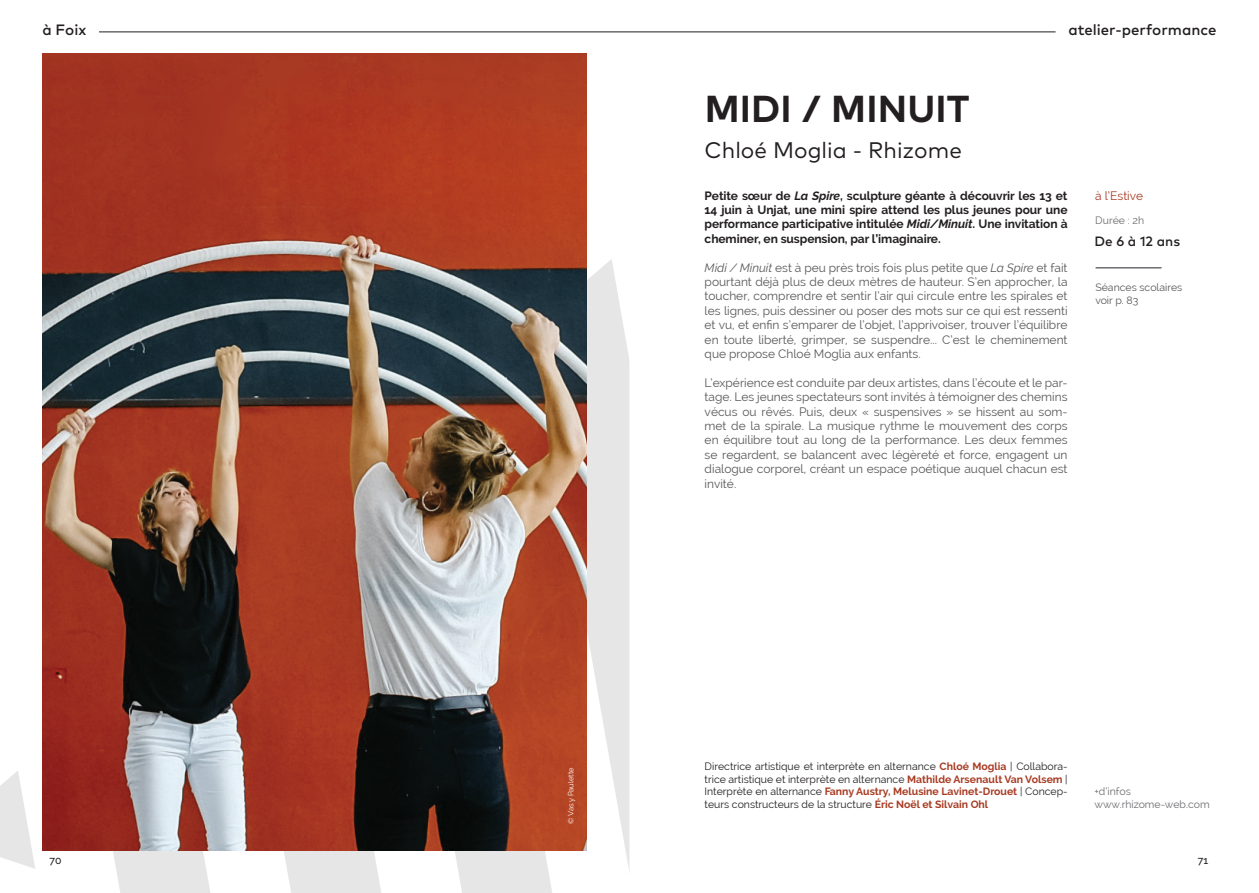
<style>
.page{position:relative;width:1259px;height:893px;background:#fff}
.page>*{position:absolute;margin:0;border:0;box-sizing:border-box;transform-origin:0 0}
.t1{font:700 37.5px "Mark Pro";letter-spacing:.005em;color:#231f20}
.t2{font:22.5px "Mark Pro";color:#231f20}
.t3{font:500 15px "Mark Pro";color:#231f20}
.t4{font:500 13.5px "Mark Pro";color:#231f20}
.t5{font:12px/14.4px "Raleway";color:#57585a;text-align:justify}
.t6{font:700 12px/14.4px "Raleway";letter-spacing:-.005em;color:#231f20;text-align:justify}
.t7{font:12px "Raleway";color:#a83b23}
.t8{font:10.5px/12.6px "Raleway";color:#231f20;text-align:justify}
.t9{font:10.5px/12.6px "Raleway";color:#6c6d70}
.t10{font:10.5px/12.6px "Raleway";color:#57585a}
.t11{font:500 10.5px "Raleway";color:#231f20}
.t12{font:7.5px "Raleway";color:#fff}
.s1{font-style:italic}
.s2{font-weight:700;color:#a83b23}
</style>
<div class="page">
<svg style="left:481px;top:259px;width:148px;height:634px;fill:#e6e6e6"></svg>
<svg style="left:332px;top:850px;width:149px;height:43px"></svg>
<svg style="left:184px;top:850px;width:148px;height:43px"></svg>
<svg style="left:0;top:642px;width:184px;height:251px"></svg>
<hr style="left:99px;top:32px;width:956px;height:1px;background:#231f20">
<img style="left:43px;top:53px;width:544px;height:797px">
<hr style="left:1095px;top:267px;width:66px;height:2px;background:#6c6d70">
<p class="t3" style="left:43px;top:19px;width:45px">à Foix</p>
<p class="t12" style="left:566px;top:824px;width:58px;rotate:-90deg">© Vas y Paulette</p>
<h1 class="t1" style="left:705px;top:81px;width:266px">MIDI / MINUIT</h1>
<h2 class="t2" style="left:704px;top:134px;width:259px">Chloé Moglia - Rhizome</h2>
<p class="t3" style="left:1068px;top:19px;width:150px">atelier-performance</p>
<p class="t6" style="left:704px;top:188px;width:364px">Petite sœur de <span class="s1">La Spire</span>, sculpture géante à découvrir les 13 et 14 juin à Unjat, une mini spire attend les plus jeunes pour une performance participative intitulée <span class="s1">Midi/Minuit</span>. Une invitation à cheminer, en suspension, par l’imaginaire.</p>
<p class="t5" style="left:704px;top:260px;width:364px"><span class="s1">Midi / Minuit</span> est à peu près trois fois plus petite que <span class="s1">La Spire</span> et fait pourtant déjà plus de deux mètres de hauteur. S’en approcher, la toucher, comprendre et sentir l’air qui circule entre les spirales et les lignes, puis dessiner ou poser des mots sur ce qui est ressenti et vu, et enfin s’emparer de l’objet, l’apprivoiser, trouver l’équilibre en toute liberté, grimper, se suspendre... C’est le cheminement que propose Chloé Moglia aux enfants.</p>
<p class="t5" style="left:704px;top:375px;width:364px">L’expérience est conduite par deux artistes, dans l’écoute et le par&shy;tage. Les jeunes spectateurs sont invités à témoigner des chemins vécus ou rêvés. Puis, deux « suspensives » se hissent au som&shy;met de la spirale. La musique rythme le mouvement des corps en équilibre tout au long de la performance. Les deux femmes se regardent, se balancent avec légèreté et force, engagent un dialogue corporel, créant un espace poétique auquel chacun est invité.</p>
<p class="t7" style="left:1095px;top:188px;width:50px">à l’Estive</p>
<p class="t9" style="left:1095px;top:214px;width:50px">Durée : 2h</p>
<p class="t4" style="left:1094px;top:231px;width:87px">De 6 à 12 ans</p>
<p class="t10" style="left:1095px;top:281px;width:88px">Séances scolaires voir p. 83</p>
<p class="t8" style="left:704px;top:760px;width:364px">Directrice artistique et interprète en alternance <span class="s2">Chloé Moglia</span> | Collabora&shy;trice artistique et interprète en alternance <span class="s2">Mathilde Arsenault Van Volsem</span> | Interprète en alternance <span class="s2">Fanny Austry, Melusine Lavinet-Drouet</span> | Concep&shy;teurs constructeurs de la structure <span class="s2">Éric Noël et Silvain Ohl</span></p>
<p class="t9" style="left:1094px;top:785px;width:117px">+d’infos www.rhizome-web.com</p>
<p class="t11" style="left:49px;top:855px;width:14px">70</p>
<p class="t11" style="left:1197px;top:855px;width:12px">71</p>
</div>
